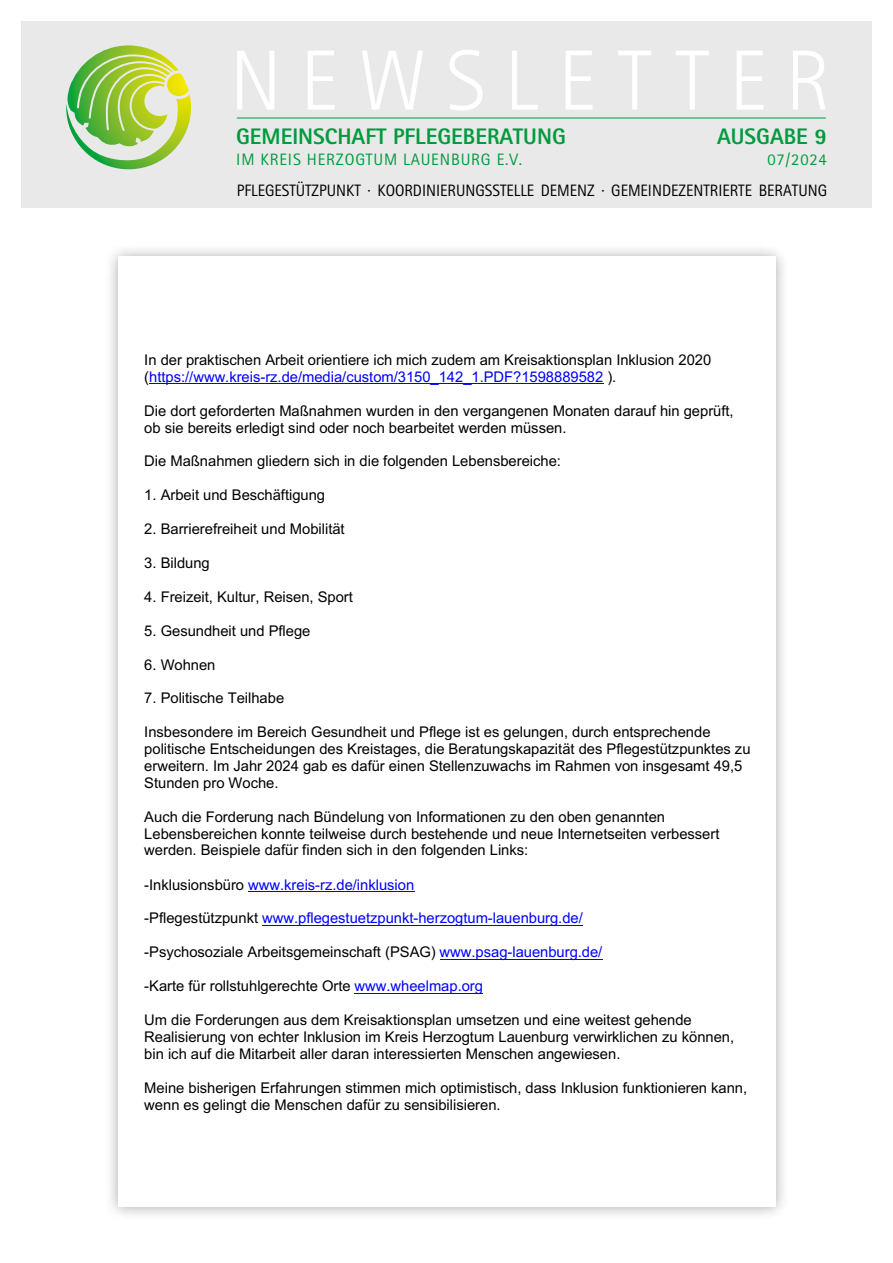
<style>
.page{position:relative;width:893px;height:1263px;background:#fff}
.page>*{position:absolute;margin:0;border:0;box-sizing:border-box;transform-origin:0 0}
.t1{font:300 85.5px "Rotis Sans Serif";letter-spacing:.235em;color:#fff}
.t2{font:800 22.5px "Rotis Sans Serif";color:#009b3e}
.t3{font:16.5px "Rotis Sans Serif";color:#000;scale:.96 1}
.t4{font:16.5px "Rotis Sans Serif";letter-spacing:.05em;color:#009b3e}
.t5{font:14.7px/17px "Arial";color:#000}
.t6{font:14.7px "Arial";color:#00f}
.s1{color:#00f}
.s2{color:#000}
</style>
<div class="page">
<div style="left:21px;top:21px;width:851px;height:187px;background:#e9e9e9"></div>
<svg style="left:66px;top:45px;width:125px;height:124px"></svg>
<hr style="left:237px;top:118px;width:589px;height:1px;background:#009b3e">
<div style="left:103px;top:242px;width:686px;height:979px;background:#000;opacity:.35"></div>
<div style="left:118px;top:257px;width:657px;height:950px;background:#fff"></div>
<hr style="left:149px;top:383px;width:454px;height:1px;background:#00f">
<hr style="left:248px;top:891px;width:166px;height:1px;background:#00f">
<hr style="left:262px;top:925px;width:321px;height:1px;background:#00f">
<hr style="left:440px;top:959px;width:163px;height:1px;background:#00f">
<hr style="left:355px;top:993px;width:128px;height:1px;background:#00f">
<h1 class="t1" style="left:230px;top:32px;width:603px">NEWSLETTER</h1>
<h2 class="t2" style="left:236px;top:122px;width:331px">GEMEINSCHAFT PFLEGEBERATUNG</h2>
<p class="t4" style="left:236px;top:150px;width:287px">IM KREIS HERZOGTUM LAUENBURG E.V.</p>
<h2 class="t2" style="left:717px;top:122px;width:112px">AUSGABE 9</h2>
<p class="t4" style="left:767px;top:150px;width:61px">07/2024</p>
<p class="t3" style="left:237px;top:181px;width:616px">PFLEGESTÜTZPUNKT · KOORDINIERUNGSSTELLE DEMENZ · GEMEINDEZENTRIERTE BERATUNG</p>
<p class="t5" style="left:144px;top:351px;width:568px">In der praktischen Arbeit orientiere ich mich zudem am Kreisaktionsplan Inklusion 2020 (<span class="s1">https://www.kreis-rz.de/media/custom/3150_142_1.PDF?1598889582</span> ).</p>
<p class="t5" style="left:144px;top:402px;width:591px">Die dort geforderten Maßnahmen wurden in den vergangenen Monaten darauf hin geprüft, ob sie bereits erledigt sind oder noch bearbeitet werden müssen.</p>
<p class="t5" style="left:144px;top:453px;width:418px">Die Maßnahmen gliedern sich in die folgenden Lebensbereiche:</p>
<p class="t5" style="left:144px;top:487px;width:182px">1. Arbeit und Beschäftigung</p>
<p class="t5" style="left:144px;top:520px;width:202px">2. Barrierefreiheit und Mobilität</p>
<p class="t5" style="left:144px;top:554px;width:67px">3. Bildung</p>
<p class="t5" style="left:144px;top:588px;width:210px">4. Freizeit, Kultur, Reisen, Sport</p>
<p class="t5" style="left:144px;top:622px;width:168px">5. Gesundheit und Pflege</p>
<p class="t5" style="left:144px;top:656px;width:73px">6. Wohnen</p>
<p class="t5" style="left:144px;top:689px;width:141px">7. Politische Teilhabe</p>
<p class="t5" style="left:144px;top:723px;width:608px">Insbesondere im Bereich Gesundheit und Pflege ist es gelungen, durch entsprechende politische Entscheidungen des Kreistages, die Beratungskapazität des Pflegestützpunktes zu erweitern. Im Jahr 2024 gab es dafür einen Stellenzuwachs im Rahmen von insgesamt 49,5<br>Stunden pro Woche.</p>
<p class="t5" style="left:144px;top:808px;width:577px">Auch die Forderung nach Bündelung von Informationen zu den oben genannten<br>Lebensbereichen konnte teilweise durch bestehende und neue Internetseiten verbessert werden. Beispiele dafür finden sich in den folgenden Links:</p>
<p class="t6" style="left:144px;top:874px;width:271px"><span class="s2">-Inklusionsbüro</span> www.kreis-rz.de/inklusion</p>
<p class="t6" style="left:144px;top:908px;width:440px"><span class="s2">-Pflegestützpunkt</span> www.pflegestuetzpunkt-herzogtum-lauenburg.de/</p>
<p class="t5" style="left:144px;top:944px;width:460px">-Psychosoziale Arbeitsgemeinschaft (PSAG) <span class="s1">www.psag-lauenburg.de/</span></p>
<p class="t5" style="left:144px;top:977px;width:340px">-Karte für rollstuhlgerechte Orte <span class="s1">www.wheelmap.org</span></p>
<p class="t5" style="left:144px;top:1011px;width:591px">Um die Forderungen aus dem Kreisaktionsplan umsetzen und eine weitest gehende<br>Realisierung von echter Inklusion im Kreis Herzogtum Lauenburg verwirklichen zu können, bin ich auf die Mitarbeit aller daran interessierten Menschen angewiesen.</p>
<p class="t5" style="left:144px;top:1079px;width:604px">Meine bisherigen Erfahrungen stimmen mich optimistisch, dass Inklusion funktionieren kann, wenn es gelingt die Menschen dafür zu sensibilisieren.</p>
</div>
